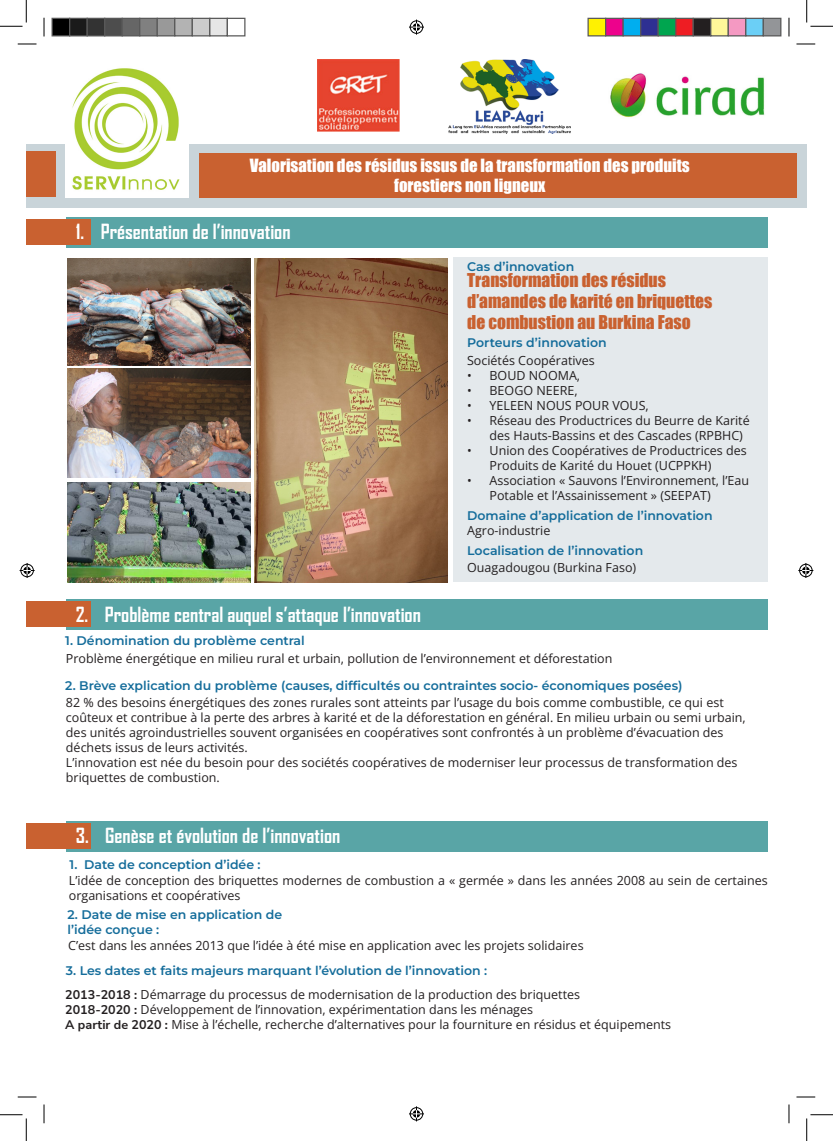
<style>
.page{position:relative;width:833px;height:1141px;background:#fff}
.page>*{position:absolute;margin:0;border:0;box-sizing:border-box;transform-origin:0 0}
.t1{font:700 20px "Agency FB";color:#fff}
.t2{font:17.5px/21px "Impact";color:#c96130}
.t3{font:16.75px/20.1px "Impact";color:#fff;text-align:center}
.t4{font:12.5px/15px "Open Sans";color:#231f20}
.t5{font:600 12.5px/15px "Montserrat";color:#156d9b}
.s1{font-family:"Nunito Sans";font-weight:700}
</style>
<div class="page">
<div style="left:26px;top:144px;width:780px;height:64px;background:#c9d4d9"></div>
<div style="left:199px;top:153px;width:597px;height:45px;background:#c96130"></div>
<div style="left:453px;top:257px;width:314px;height:324px;background:#e4e9ec"></div>
<div style="left:66px;top:217px;width:701px;height:30px;background:#59a5a6"></div>
<div style="left:66px;top:599px;width:701px;height:30px;background:#59a5a6"></div>
<div style="left:66px;top:821px;width:701px;height:30px;background:#59a5a6"></div>
<div style="left:26px;top:219px;width:65px;height:26px;background:#c96130"></div>
<div style="left:26px;top:601px;width:65px;height:26px;background:#c96130"></div>
<div style="left:26px;top:823px;width:65px;height:25px;background:#c96130"></div>
<div style="left:26px;top:151px;width:29px;height:46px;background:#c96130"></div>
<img style="left:67px;top:258px;width:183px;height:108px">
<img style="left:67px;top:483px;width:183px;height:99px">
<img style="left:67px;top:369px;width:183px;height:109px">
<img style="left:254px;top:258px;width:193px;height:324px">
<img style="left:66px;top:68px;width:123px;height:129px">
<img style="left:448px;top:60px;width:121px;height:73px">
<img style="left:610px;top:73px;width:155px;height:45px">
<img style="left:317px;top:60px;width:82px;height:72px">
<svg style="left:18px;top:43px;width:18px;height:2px"></svg>
<svg style="left:796px;top:43px;width:18px;height:2px"></svg>
<svg style="left:18px;top:1096px;width:18px;height:1px"></svg>
<svg style="left:796px;top:1096px;width:18px;height:1px"></svg>
<svg style="left:43px;top:18px;width:2px;height:18px"></svg>
<svg style="left:43px;top:1104px;width:2px;height:19px"></svg>
<svg style="left:788px;top:18px;width:1px;height:18px"></svg>
<svg style="left:788px;top:1104px;width:1px;height:19px"></svg>
<svg style="left:0;top:0;width:27px;height:27px"></svg>
<svg style="left:0;top:1114px;width:27px;height:26px"></svg>
<svg style="left:806px;top:0;width:26px;height:27px"></svg>
<svg style="left:806px;top:1114px;width:26px;height:26px"></svg>
<svg style="left:409px;top:20px;width:15px;height:15px"></svg>
<svg style="left:409px;top:1106px;width:15px;height:15px"></svg>
<svg style="left:20px;top:563px;width:15px;height:15px"></svg>
<svg style="left:798px;top:563px;width:14px;height:15px"></svg>
<div style="left:52px;top:18px;width:18px;height:18px;background:#000"></div>
<div style="left:51px;top:18px;width:19px;height:18px;border:1px solid #595959"></div>
<div style="left:70px;top:18px;width:17px;height:18px;background:#1a1a1a"></div>
<div style="left:69px;top:18px;width:19px;height:18px;border:1px solid #595959"></div>
<div style="left:87px;top:18px;width:18px;height:18px;background:#333"></div>
<div style="left:86px;top:18px;width:19px;height:18px;border:1px solid #595959"></div>
<div style="left:105px;top:18px;width:17px;height:18px;background:#4d4d4d"></div>
<div style="left:104px;top:18px;width:19px;height:18px;border:1px solid #595959"></div>
<div style="left:122px;top:18px;width:18px;height:18px;background:#666"></div>
<div style="left:121px;top:18px;width:19px;height:18px;border:1px solid #595959"></div>
<div style="left:140px;top:18px;width:17px;height:18px;background:#808080"></div>
<div style="left:139px;top:18px;width:19px;height:18px;border:1px solid #595959"></div>
<div style="left:157px;top:18px;width:18px;height:18px;background:#999"></div>
<div style="left:156px;top:18px;width:19px;height:18px;border:1px solid #595959"></div>
<div style="left:175px;top:18px;width:17px;height:18px;background:#b3b3b3"></div>
<div style="left:174px;top:18px;width:19px;height:18px;border:1px solid #595959"></div>
<div style="left:192px;top:18px;width:18px;height:18px;background:#ccc"></div>
<div style="left:191px;top:18px;width:19px;height:18px;border:1px solid #595959"></div>
<div style="left:210px;top:18px;width:17px;height:18px;background:#e6e6e6"></div>
<div style="left:209px;top:18px;width:19px;height:18px;border:1px solid #595959"></div>
<div style="left:226px;top:18px;width:19px;height:18px;border:1px solid #595959"></div>
<div style="left:587px;top:18px;width:18px;height:18px;background:#fff101"></div>
<div style="left:587px;top:18px;width:19px;height:18px;border:1px solid #595959"></div>
<div style="left:605px;top:18px;width:17px;height:18px;background:#ed028c"></div>
<div style="left:604px;top:18px;width:19px;height:18px;border:1px solid #595959"></div>
<div style="left:622px;top:18px;width:18px;height:18px;background:#00aeef"></div>
<div style="left:622px;top:18px;width:19px;height:18px;border:1px solid #595959"></div>
<div style="left:640px;top:18px;width:17px;height:18px;background:#2e3092"></div>
<div style="left:639px;top:18px;width:19px;height:18px;border:1px solid #595959"></div>
<div style="left:657px;top:18px;width:18px;height:18px;background:#00a54f"></div>
<div style="left:657px;top:18px;width:19px;height:18px;border:1px solid #595959"></div>
<div style="left:675px;top:18px;width:17px;height:18px;background:#ee1d23"></div>
<div style="left:674px;top:18px;width:19px;height:18px;border:1px solid #595959"></div>
<div style="left:692px;top:18px;width:18px;height:18px;background:#231f20"></div>
<div style="left:692px;top:18px;width:19px;height:18px;border:1px solid #595959"></div>
<div style="left:710px;top:18px;width:17px;height:18px;background:#fff79a"></div>
<div style="left:709px;top:18px;width:19px;height:18px;border:1px solid #595959"></div>
<div style="left:727px;top:18px;width:18px;height:18px;background:#f499c2"></div>
<div style="left:727px;top:18px;width:19px;height:18px;border:1px solid #595959"></div>
<div style="left:745px;top:18px;width:17px;height:18px;background:#6bcff6"></div>
<div style="left:744px;top:18px;width:19px;height:18px;border:1px solid #595959"></div>
<div style="left:762px;top:18px;width:18px;height:18px;background:#939598"></div>
<div style="left:762px;top:18px;width:19px;height:18px;border:1px solid #595959"></div>
<p class="t3" style="left:249px;top:155px;width:441px">Valorisation des résidus issus de la transformation des produits forestiers non ligneux</p>
<p class="t1" style="left:76px;top:219px;width:216px">1. Présentation de l’innovation</p>
<p class="t1" style="left:76px;top:602px;width:346px">2. Problème central auquel s’attaque l’innovation</p>
<p class="t5" style="left:467px;top:258px;width:108px">Cas d’innovation</p>
<p class="t2" style="left:467px;top:269px;width:246px">Transformation des résidus d’amandes de karité en briquettes de combustion au Burkina Faso</p>
<p class="t5" style="left:467px;top:334px;width:141px">Porteurs d’innovation</p>
<p class="t4" style="left:467px;top:353px;width:129px">Sociétés Coopératives</p>
<p class="t4" style="left:467px;top:368px;width:114px">• BOUD NOOMA,</p>
<p class="t4" style="left:467px;top:383px;width:112px">• BEOGO NEERE,</p>
<p class="t4" style="left:467px;top:398px;width:183px">• YELEEN NOUS POUR VOUS,</p>
<p class="t4" style="left:489px;top:413px;width:261px;text-indent:-22px">• Réseau des Productrices du Beurre de Karité des Hauts-Bassins et des Cascades (RPBHC)</p>
<p class="t4" style="left:489px;top:443px;width:258px;text-indent:-22px">• Union des Coopératives de Productrices des<br>Produits de Karité du Houet (UCPPKH)</p>
<p class="t4" style="left:489px;top:473px;width:261px;text-indent:-22px">• Association « Sauvons l’Environnement, l’Eau<br>Potable et l’Assainissement » (SEEPAT)</p>
<p class="t4" style="left:467px;top:523px;width:85px">Agro-industrie</p>
<p class="t4" style="left:467px;top:559px;width:170px">Ouagadougou (Burkina Faso)</p>
<p class="t5" style="left:467px;top:507px;width:247px">Domaine d’application de l’innovation</p>
<p class="t5" style="left:467px;top:542px;width:177px">Localisation de l’innovation</p>
<p class="t5" style="left:65px;top:633px;width:241px">1. Dénomination du problème central</p>
<p class="t5" style="left:65px;top:677px;width:618px">2. Brève explication du problème (causes, difficultés ou contraintes socio- économiques posées)</p>
<p class="t4" style="left:66px;top:650px;width:547px">Problème énergétique en milieu rural et urbain, pollution de l’environnement et déforestation</p>
<p class="t4" style="left:66px;top:694px;width:681px">82 % des besoins énergétiques des zones rurales sont atteints par l’usage du bois comme combustible, ce qui est coûteux et contribue à la perte des arbres à karité et de la déforestation en général. En milieu urbain ou semi urbain, des unités agroindustrielles souvent organisées en coopératives sont confrontés à un problème d’évacuation des déchets issus de leurs activités.</p>
<p class="t4" style="left:66px;top:754px;width:672px">L’innovation est née du besoin pour des sociétés coopératives de moderniser leur processus de transformation des briquettes de combustion.</p>
<p class="t1" style="left:76px;top:822px;width:266px">3. Genèse et évolution de l’innovation</p>
<p class="t5" style="left:69px;top:856px;width:192px">1. Date de conception d’idée :</p>
<p class="t5" style="left:67px;top:907px;width:216px">2. Date de mise en application de l’idée conçue :</p>
<p class="t5" style="left:66px;top:963px;width:422px">3. Les dates et faits majeurs marquant l’évolution de l’innovation :</p>
<p class="t4" style="left:69px;top:872px;width:700px">L’idée de conception des briquettes modernes de combustion a « germée » dans les années 2008 au sein de certaines organisations et coopératives</p>
<p class="t4" style="left:68px;top:937px;width:516px">C’est dans les années 2013 que l’idée à été mise en application avec les projets solidaires</p>
<p class="t4" style="left:65px;top:986px;width:516px"><span class="s1">2013-2018 :</span> Démarrage du processus de modernisation de la production des briquettes</p>
<p class="t4" style="left:65px;top:1001px;width:469px"><span class="s1">2018-2020 :</span> Développement de l’innovation, expérimentation dans les ménages</p>
<p class="t4" style="left:65px;top:1016px;width:607px"><span class="s1">A partir de 2020 :</span> Mise à l’échelle, recherche d’alternatives pour la fourniture en résidus et équipements</p>
</div>
